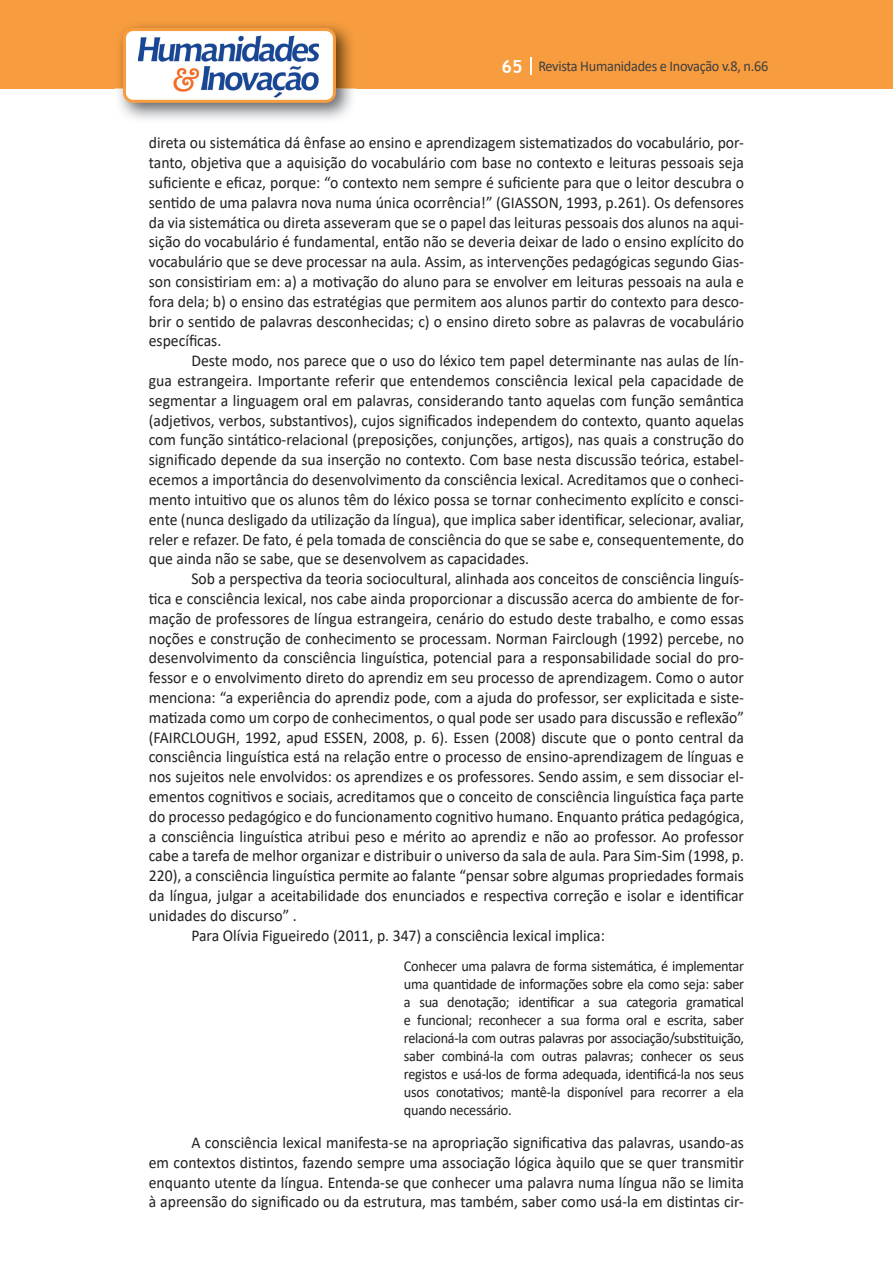
<style>
.page{position:relative;width:893px;height:1263px;background:#fff}
.page>*{position:absolute;margin:0;border:0;box-sizing:border-box;transform-origin:0 0}
.t1{font:16.5px/19.8px "Calibri";color:#231f20;text-align:justify;scale:.95 1}
.t2{font:15px/18px "Calibri";letter-spacing:-.02em;color:#231f20;text-align:justify;scale:.95 1}
.t3{font:15px "Calibri";letter-spacing:-.02em;color:#3e3e3f;scale:.95 1}
.s1{font-family:"Trebuchet MS";font-weight:700;font-size:18px;color:#fff}
</style>
<div class="page">
<div style="left:0;top:0;width:893px;height:88px;background:#f89d3f"></div>
<svg style="left:530px;top:57px;width:2px;height:18px"></svg>
<img style="left:115px;top:24px;width:241px;height:95px">
<div style="left:125px;top:30px;width:209px;height:71px;background:#fff;border-radius:9px"></div>
<img style="left:138px;top:35px;width:181px;height:62px">
<div style="left:123px;top:28px;width:213px;height:75px;border:3px solid #f89d3f;border-radius:9px"></div>
<p class="t3" style="left:501px;top:56px;width:282px"><span class="s1">65</span> Revista Humanidades e Inovação v.8, n.66</p>
<p class="t1" style="left:149px;top:133px;width:628px">direta ou sistemática dá ênfase ao ensino e aprendizagem sistematizados do vocabulário, por&shy;tanto, objetiva que a aquisição do vocabulário com base no contexto e leituras pessoais seja suficiente e eficaz, porque: “o contexto nem sempre é suficiente para que o leitor descubra o sentido de uma palavra nova numa única ocorrência!” (GIASSON, 1993, p.261). Os defensores da via sistemática ou direta asseveram que se o papel das leituras pessoais dos alunos na aqui&shy;sição do vocabulário é fundamental, então não se deveria deixar de lado o ensino explícito do vocabulário que se deve processar na aula. Assim, as intervenções pedagógicas segundo Gias&shy;son consistiriam em: a) a motivação do aluno para se envolver em leituras pessoais na aula e fora dela; b) o ensino das estratégias que permitem aos alunos partir do contexto para desco&shy;brir o sentido de palavras desconhecidas; c) o ensino direto sobre as palavras de vocabulário específicas.</p>
<p class="t1" style="left:149px;top:350px;width:628px;text-indent:43px">Deste modo, nos parece que o uso do léxico tem papel determinante nas aulas de lín&shy;gua estrangeira. Importante referir que entendemos consciência lexical pela capacidade de segmentar a linguagem oral em palavras, considerando tanto aquelas com função semântica (adjetivos, verbos, substantivos), cujos significados independem do contexto, quanto aquelas com função sintático-relacional (preposições, conjunções, artigos), nas quais a construção do significado depende da sua inserção no contexto. Com base nesta discussão teórica, estabel&shy;ecemos a importância do desenvolvimento da consciência lexical. Acreditamos que o conheci&shy;mento intuitivo que os alunos têm do léxico possa se tornar conhecimento explícito e consci&shy;ente (nunca desligado da utilização da língua), que implica saber identificar, selecionar, avaliar, reler e refazer. De fato, é pela tomada de consciência do que se sabe e, consequentemente, do que ainda não se sabe, que se desenvolvem as capacidades.</p>
<p class="t1" style="left:191px;top:568px;width:583px">Sob a perspectiva da teoria sociocultural, alinhada aos conceitos de consciência linguís-</p>
<p class="t1" style="left:149px;top:588px;width:628px">tica e consciência lexical, nos cabe ainda proporcionar a discussão acerca do ambiente de for-</p>
<p class="t1" style="left:149px;top:608px;width:628px">mação de professores de língua estrangeira, cenário do estudo deste trabalho, e como essas</p>
<p class="t1" style="left:149px;top:628px;width:628px">noções e construção de conhecimento se processam. Norman Fairclough (1992) percebe, no</p>
<p class="t1" style="left:149px;top:647px;width:628px">desenvolvimento da consciência linguística, potencial para a responsabilidade social do pro-</p>
<p class="t1" style="left:149px;top:667px;width:628px">fessor e o envolvimento direto do aprendiz em seu processo de aprendizagem. Como o autor</p>
<p class="t1" style="left:149px;top:687px;width:628px">menciona: “a experiência do aprendiz pode, com a ajuda do professor, ser explicitada e siste-</p>
<p class="t1" style="left:149px;top:707px;width:628px">matizada como um corpo de conhecimentos, o qual pode ser usado para discussão e reflexão”</p>
<p class="t1" style="left:149px;top:727px;width:628px">(FAIRCLOUGH, 1992, apud ESSEN, 2008, p. 6). Essen (2008) discute que o ponto central da</p>
<p class="t1" style="left:149px;top:746px;width:628px">consciência linguística está na relação entre o processo de ensino-aprendizagem de línguas e</p>
<p class="t1" style="left:149px;top:766px;width:628px">nos sujeitos nele envolvidos: os aprendizes e os professores. Sendo assim, e sem dissociar el-</p>
<p class="t1" style="left:149px;top:786px;width:628px">ementos cognitivos e sociais, acreditamos que o conceito de consciência linguística faça parte</p>
<p class="t1" style="left:149px;top:806px;width:628px">do processo pedagógico e do funcionamento cognitivo humano. Enquanto prática pedagógica,</p>
<p class="t1" style="left:149px;top:826px;width:628px">a consciência linguística atribui peso e mérito ao aprendiz e não ao professor. Ao professor</p>
<p class="t1" style="left:149px;top:845px;width:628px">cabe a tarefa de melhor organizar e distribuir o universo da sala de aula. Para Sim-Sim (1998, p.</p>
<p class="t1" style="left:149px;top:865px;width:628px">220), a consciência linguística permite ao falante “pensar sobre algumas propriedades formais</p>
<p class="t1" style="left:149px;top:885px;width:628px">da língua, julgar a aceitabilidade dos enunciados e respectiva correção e isolar e identificar</p>
<p class="t1" style="left:149px;top:905px;width:157px">unidades do discurso” .</p>
<p class="t1" style="left:191px;top:925px;width:437px">Para Olívia Figueiredo (2011, p. 347) a consciência lexical implica:</p>
<p class="t2" style="left:404px;top:957px;width:360px">Conhecer uma palavra de forma sistemática, é implementar uma quantidade de informações sobre ela como seja: saber a sua denotação; identificar a sua categoria gramatical e funcional; reconhecer a sua forma oral e escrita, saber relacioná-la com outras palavras por associação/substituição, saber combiná-la com outras palavras; conhecer os seus registos e usá-los de forma adequada, identificá-la nos seus usos conotativos; mantê-la disponível para recorrer a ela quando necessário.</p>
<p class="t1" style="left:149px;top:1132px;width:628px;text-indent:43px">A consciência lexical manifesta-se na apropriação significativa das palavras, usando-as em contextos distintos, fazendo sempre uma associação lógica àquilo que se quer transmitir enquanto utente da língua. Entenda-se que conhecer uma palavra numa língua não se limita à apreensão do significado ou da estrutura, mas também, saber como usá-la em distintas cir-</p>
</div>
